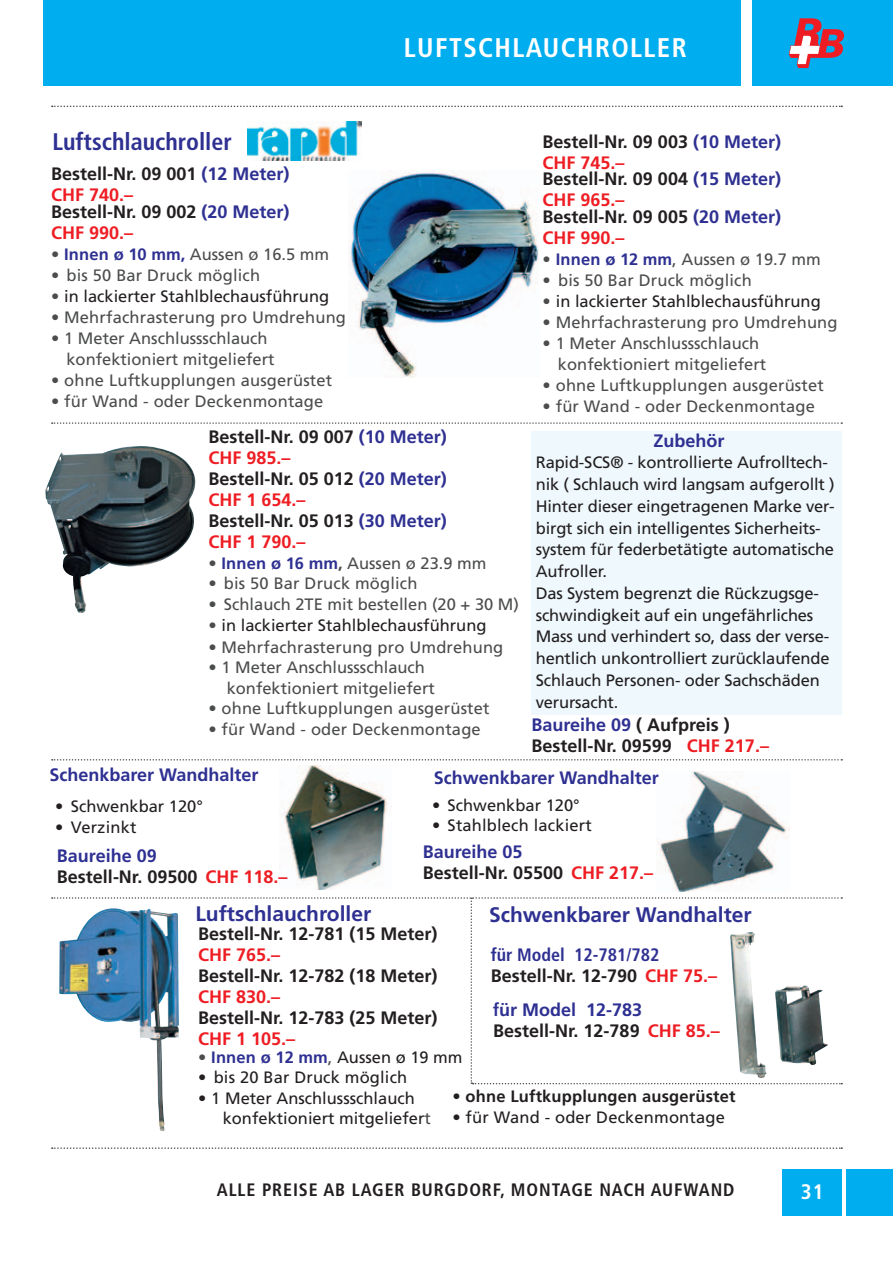
<style>
.page{position:relative;width:893px;height:1263px;background:#fff}
.page>*{position:absolute;margin:0;border:0;box-sizing:border-box;transform-origin:0 0}
.t1{font:700 condensed 27px "Frutiger";color:#fff}
.t2{font:700 condensed 24px "Frutiger";color:#2e3092}
.t3{font:700 21px "Frutiger";color:#2e3092}
.t4{font:700 condensed 21px "Frutiger";color:#fff}
.t5{font:700 18px/21px "Frutiger";color:#231f20}
.t6{font:700 18px "Frutiger";color:#2e3092}
.t7{font:700 condensed 18px "Frutiger";letter-spacing:.05em;color:#231f20}
.t8{font:700 condensed 18px/21px "Frutiger";color:#2e3092}
.t9{font:700 18px "Frutiger";color:#ee1d23}
.t10{font:16.5px/21px "Frutiger";letter-spacing:.01em;color:#4b4c4d}
.t11{font:16.5px/21.8px "Frutiger";letter-spacing:-.01em;color:#231f20}
.t12{font:16.5px "Frutiger";letter-spacing:.01em;color:#231f20}
.t13{font:700 16.5px "Frutiger";letter-spacing:.01em;color:#231f20}
.s1{color:#2e3092}
.s2{color:#ee1d23}
.s3{font-weight:700;color:#2e3092}
.s4{color:#4b4c4d}
.s5{font-weight:700}
.s6{font-stretch:normal;color:#231f20}
.s7{font-stretch:normal;color:#ee1d23}
.s8{font-stretch:condensed;color:#2e3092}
.s9{font-weight:700;color:#4b4c4d}
</style>
<div class="page">
<svg style="left:52px;top:106px;width:790px;height:1px"></svg>
<svg style="left:52px;top:1147px;width:790px;height:2px"></svg>
<div style="left:782px;top:1169px;width:60px;height:47px;background:#00aeef"></div>
<div style="left:846px;top:1169px;width:47px;height:47px;background:#00aeef"></div>
<div style="left:753px;top:0;width:140px;height:85px;background:#00aeef"></div>
<svg style="left:789px;top:18px;width:55px;height:50px"></svg>
<svg style="left:52px;top:422px;width:790px;height:2px"></svg>
<div style="left:43px;top:0;width:698px;height:85px;background:#00aeef"></div>
<img style="left:350px;top:170px;width:189px;height:207px">
<img style="left:247px;top:121px;width:115px;height:39px">
<img style="left:45px;top:446px;width:151px;height:167px">
<div style="left:531px;top:431px;width:311px;height:283px;background:#eef8fd"></div>
<svg style="left:52px;top:759px;width:790px;height:1px"></svg>
<img style="left:281px;top:766px;width:110px;height:124px">
<img style="left:658px;top:772px;width:131px;height:119px">
<img style="left:157px;top:1084px;width:8px;height:47px">
<svg style="left:52px;top:897px;width:790px;height:187px"></svg>
<h2 class="t2" style="left:53px;top:128px;width:181px">LUFTSCHLAUCHROLLER</h2>
<p class="t5" style="left:51px;top:163px;width:240px">Bestell-Nr. 09 001 <span class="s1">(12 Meter)<br></span><span class="s2">CHF 740.–</span></p>
<p class="t5" style="left:51px;top:201px;width:240px">Bestell-Nr. 09 002 <span class="s1">(20 Meter)<br></span><span class="s2">CHF 990.–</span></p>
<p class="t10" style="left:51px;top:244px;width:280px">• <span class="s3">Innen ø 10 mm,</span> Aussen ø 16.5 mm</p>
<p class="t10" style="left:51px;top:265px;width:211px">• bis 50 Bar Druck möglich</p>
<p class="t11" style="left:51px;top:285px;width:280px"><span class="s4">•</span> in lackierter Stahlblechausführung</p>
<p class="t10" style="left:51px;top:307px;width:296px">• Mehrfachrasterung pro Umdrehung</p>
<p class="t10" style="left:66px;top:328px;width:210px;text-indent:-15px">• 1 Meter Anschlussschlauch konfektioniert mitgeliefert</p>
<p class="t10" style="left:51px;top:370px;width:283px">• ohne Luftkupplungen ausgerüstet</p>
<p class="t10" style="left:51px;top:391px;width:274px">• für Wand - oder Deckenmontage</p>
<h1 class="t1" style="left:404px;top:31px;width:66px">LUFTSCHLAUCHROLLER OMPRESSOREN</h1>
<p class="t5" style="left:543px;top:131px;width:240px">Bestell-Nr. 09 003 <span class="s1">(10 Meter)<br></span><span class="s2">CHF 745.–</span></p>
<p class="t5" style="left:543px;top:169px;width:240px">Bestell-Nr. 09 004 <span class="s1">(15 Meter)<br></span><span class="s2">CHF 965.–</span></p>
<p class="t5" style="left:543px;top:207px;width:240px">Bestell-Nr. 09 005 <span class="s1">(20 Meter)<br></span><span class="s2">CHF 990.–</span></p>
<p class="t10" style="left:543px;top:249px;width:280px"><span class="s5">•</span> <span class="s3">Innen ø 12 mm</span>, Aussen ø 19.7 mm</p>
<p class="t10" style="left:543px;top:270px;width:211px">• bis 50 Bar Druck möglich</p>
<p class="t11" style="left:543px;top:291px;width:280px"><span class="s4">•</span> in lackierter Stahlblechausführung</p>
<p class="t10" style="left:543px;top:312px;width:296px">• Mehrfachrasterung pro Umdrehung</p>
<p class="t10" style="left:558px;top:333px;width:210px;text-indent:-15px">• 1 Meter Anschlussschlauch konfektioniert mitgeliefert</p>
<p class="t10" style="left:543px;top:375px;width:283px">• ohne Luftkupplungen ausgerüstet</p>
<p class="t10" style="left:543px;top:396px;width:274px">• für Wand - oder Deckenmontage</p>
<p class="t5" style="left:208px;top:427px;width:240px">Bestell-Nr. 09 007 <span class="s1">(10 Meter)<br></span><span class="s2">CHF 985.–<br></span>Bestell-Nr. 05 012 <span class="s1">(20 Meter)<br></span><span class="s2">CHF 1 654.–<br></span>Bestell-Nr. 05 013 <span class="s1">(30 Meter)<br></span><span class="s2">CHF 1 790.–</span></p>
<p class="t10" style="left:208px;top:553px;width:280px"><span class="s5">•</span> <span class="s3">Innen ø 16 mm</span><span class="s5">,</span> Aussen ø 23.9 mm</p>
<p class="t10" style="left:208px;top:573px;width:211px">• bis 50 Bar Druck möglich</p>
<p class="t10" style="left:208px;top:593px;width:312px">• Schlauch 2TE mit bestellen (20 + 30 M)</p>
<p class="t11" style="left:208px;top:615px;width:280px"><span class="s4">•</span> in lackierter Stahlblechausführung</p>
<p class="t10" style="left:208px;top:637px;width:296px">• Mehrfachrasterung pro Umdrehung</p>
<p class="t10" style="left:227px;top:657px;width:210px;line-height:20.4px;text-indent:-18px">• 1 Meter Anschlussschlauch konfektioniert mitgeliefert</p>
<p class="t10" style="left:208px;top:698px;width:283px">• ohne Luftkupplungen ausgerüstet</p>
<p class="t10" style="left:208px;top:718px;width:274px">• für Wand - oder Deckenmontage</p>
<p class="t6" style="left:653px;top:430px;width:73px">Zubehör</p>
<p class="t11" style="left:536px;top:452px;width:300px">Rapid-SCS® - kontrollierte Aufrolltech&shy;nik ( Schlauch wird langsam aufgerollt )<br>Hinter dieser eingetragenen Marke ver&shy;birgt sich ein intelligentes Sicherheits&shy;system für federbetätigte automatische Aufroller.<br>Das System begrenzt die Rückzugsge&shy;schwindigkeit auf ein ungefährliches Mass und verhindert so, dass der verse&shy;hentlich unkontrolliert zurücklaufende Schlauch Personen- oder Sachschäden verursacht.</p>
<p class="t5" style="left:531px;top:714px;width:239px"><span class="s1">Baureihe 09</span> ( Aufpreis )<br>Bestell-Nr. 09599 <span class="s2">CHF 217.–</span></p>
<p class="t6" style="left:49px;top:764px;width:211px">Schenkbarer Wandhalter</p>
<p class="t11" style="left:55px;top:796px;width:149px">• Schwenkbar 120°</p>
<p class="t12" style="left:55px;top:817px;width:83px">• Verzinkt</p>
<p class="t5" style="left:57px;top:845px;width:232px"><span class="s1">Baureihe 09<br></span>Bestell-Nr. 09500 <span class="s2">CHF 118.–</span></p>
<p class="t5" style="left:423px;top:841px;width:232px"><span class="s1">Baureihe 05<br></span>Bestell-Nr. 05500 <span class="s2">CHF 217.–</span></p>
<p class="t6" style="left:434px;top:767px;width:227px">Schwenkbarer Wandhalter</p>
<p class="t11" style="left:432px;top:794px;width:149px">• Schwenkbar 120°</p>
<p class="t12" style="left:432px;top:815px;width:161px">• Stahlblech lackiert</p>
<p class="t3" style="left:195px;top:901px;width:177px">Luftschlauchroller</p>
<p class="t5" style="left:198px;top:924px;width:241px">Bestell-Nr. 12-781 (15 Meter)</p>
<p class="t9" style="left:198px;top:944px;width:84px">CHF 765.–</p>
<p class="t5" style="left:198px;top:966px;width:241px">Bestell-Nr. 12-782 (18 Meter)</p>
<p class="t9" style="left:198px;top:986px;width:84px">CHF 830.–</p>
<p class="t5" style="left:198px;top:1008px;width:241px">Bestell-Nr. 12-783 (25 Meter)</p>
<p class="t9" style="left:198px;top:1028px;width:99px">CHF 1 105.–</p>
<p class="t3" style="left:489px;top:902px;width:264px">Schwenkbarer Wandhalter</p>
<p class="t8" style="left:491px;top:944px;width:228px">FÜR MODEL 12-781/782<br><span class="s6">Bestell-Nr. 12-790</span> <span class="s7">CHF 75.–</span></p>
<p class="t5" style="left:493px;top:999px;width:228px"><span class="s8">F</span><span class="s1">ür Model 12-783<br></span>Bestell-Nr. 12-789 <span class="s2">CHF 85.–</span></p>
<p class="t11" style="left:198px;top:1046px;width:266px"><span class="s9">•</span> <span class="s3">Innen ø 12 mm</span><span class="s4">,</span> Aussen ø 19 mm</p>
<p class="t12" style="left:198px;top:1068px;width:211px">• bis 20 Bar Druck möglich</p>
<p class="t11" style="left:223px;top:1088px;width:210px;line-height:20.4px;text-indent:-25px">• 1 Meter Anschlussschlauch konfektioniert mitgeliefer<span class="s4">t</span></p>
<p class="t13" style="left:452px;top:1087px;width:285px">• ohne Luftkupplungen ausgerüstet</p>
<p class="t12" style="left:452px;top:1107px;width:274px">• für Wand - oder Deckenmontage</p>
<p class="t7" style="left:217px;top:1179px;width:22px">ALLE</p>
<p class="t7" style="left:262px;top:1179px;width:161px">PREISE AB LAGER BUR</p>
<p class="t7" style="left:445px;top:1179px;width:94px">GDORF, MONTA</p>
<p class="t7" style="left:571px;top:1179px;width:40px">GE NACH</p>
<p class="t7" style="left:651px;top:1179px;width:85px">AUFWAND</p>
<p class="t4" style="left:801px;top:1179px;width:24px">31</p>
</div>
